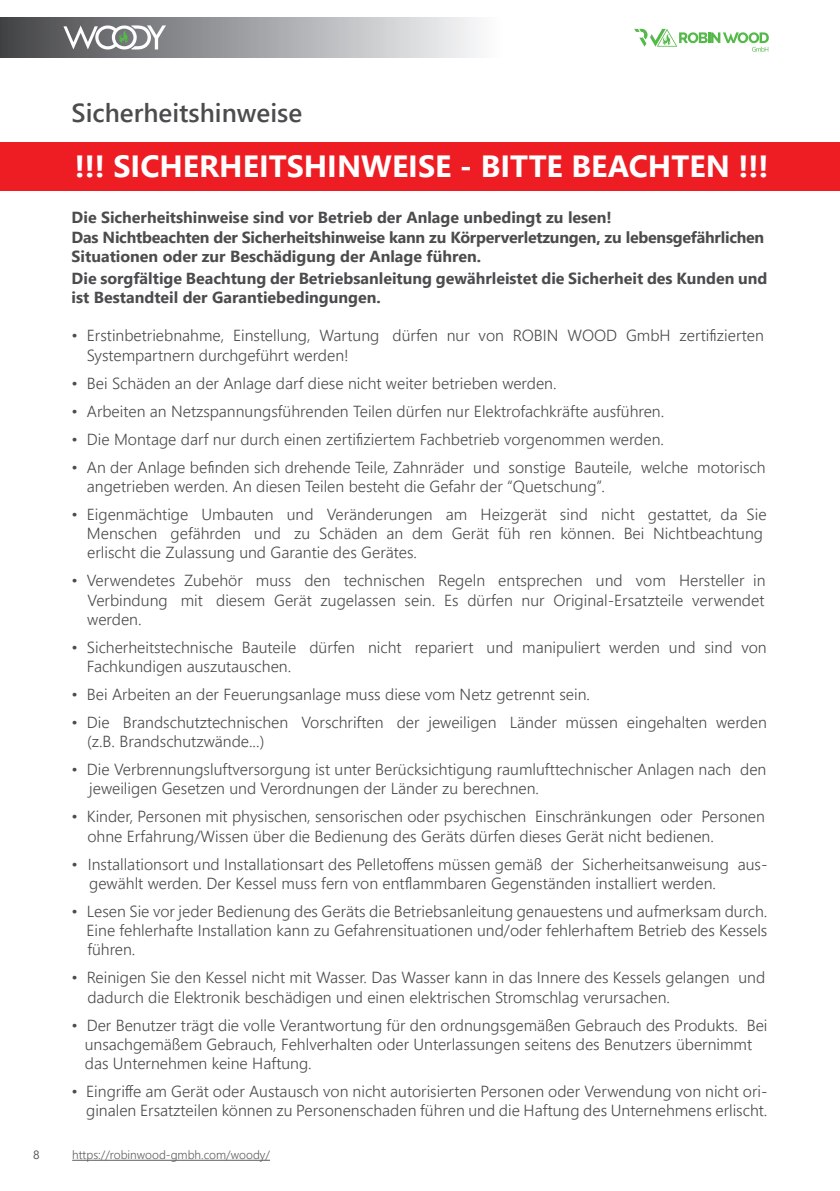
<style>
.page{position:relative;width:840px;height:1191px;background:#fff}
.page>*{position:absolute;margin:0;border:0;box-sizing:border-box;transform-origin:0 0}
.t1{font:700 30.6px "Segoe UI";color:#fff}
.t2{font:600 26px "Segoe UI";color:#4b4c4d}
.t3{font:300 16px/19.2px "Segoe UI";color:#4b4c4d}
.t4{font:700 16px/19.2px "Segoe UI";color:#4b4c4d}
.t5{font:300 12px "Segoe UI";color:#5e5e61}
.t6{font:12px "Segoe UI";color:#585b5c}
</style>
<div class="page">
<svg style="left:634px;top:29px;width:134px;height:23px"></svg>
<hr style="left:72px;top:1159px;width:198px;height:1px;background:#5e5e61">
<div style="left:0;top:17px;width:504px;height:41px;background:linear-gradient(to right,#46474a,#fdfeff)"></div>
<svg style="left:63px;top:25px;width:103px;height:24px"></svg>
<div style="left:0;top:142px;width:839px;height:48px;background:#ee1d23"></div>
<p class="t2" style="left:72px;top:88px;width:232px">Sicherheitshinweise</p>
<p class="t1" style="left:75px;top:137px;width:694px">!!! SICHERHEITSHINWEISE - BITTE BEACHTEN !!!</p>
<p class="t4" style="left:72px;top:207px;width:693px">Die Sicherheitshinweise sind vor Betrieb der Anlage unbedingt zu lesen!<br>Das Nichtbeachten der Sicherheitshinweise kann zu Körperverletzungen, zu lebensgefährlichen<br>Situationen oder zur Beschädigung der Anlage führen.</p>
<p class="t4" style="left:72px;top:267px;width:697px">Die sorgfältige Beachtung der Betriebsanleitung gewährleistet die Sicherheit des Kunden und ist Bestandteil der Garantiebedingungen.</p>
<p class="t3" style="left:87px;top:325px;width:678px;text-indent:-15px">• Erstinbetriebnahme, Einstellung, Wartung dürfen nur von ROBIN WOOD GmbH zertifizierten<br>Systempartnern durchgeführt werden!</p>
<p class="t3" style="left:72px;top:372px;width:486px">• Bei Schäden an der Anlage darf diese nicht weiter betrieben werden.</p>
<p class="t3" style="left:72px;top:400px;width:593px">• Arbeiten an Netzspannungsführenden Teilen dürfen nur Elektrofachkräfte ausführen.</p>
<p class="t3" style="left:72px;top:428px;width:593px">• Die Montage darf nur durch einen zertifiziertem Fachbetrieb vorgenommen werden.</p>
<p class="t3" style="left:87px;top:456px;width:679px;text-indent:-15px">• An der Anlage befinden sich drehende Teile, Zahnräder und sonstige Bauteile, welche motorisch angetrieben werden. An diesen Teilen besteht die Gefahr der “Quetschung”.</p>
<p class="t3" style="left:87px;top:503px;width:680px;text-indent:-15px">• Eigenmächtige Umbauten und Veränderungen am Heizgerät sind nicht gestattet, da Sie<br>Menschen gefährden und zu Schäden an dem Gerät füh ren können. Bei Nichtbeachtung erlischt die Zulassung und Garantie des Gerätes.</p>
<p class="t3" style="left:87px;top:569px;width:679px;text-align:justify;text-indent:-16px">• Verwendetes Zubehör muss den technischen Regeln entsprechen und vom Hersteller in Verbindung mit diesem Gerät zugelassen sein. Es dürfen nur Original-Ersatzteile verwendet werden.</p>
<p class="t3" style="left:87px;top:636px;width:680px;text-indent:-15px">• Sicherheitstechnische Bauteile dürfen nicht repariert und manipuliert werden und sind von<br>Fachkundigen auszutauschen.</p>
<p class="t3" style="left:72px;top:683px;width:519px">• Bei Arbeiten an der Feuerungsanlage muss diese vom Netz getrennt sein.</p>
<p class="t3" style="left:72px;top:711px;width:696px">• Die Brandschutztechnischen Vorschriften der jeweiligen Länder müssen eingehalten werden</p>
<p class="t3" style="left:87px;top:730px;width:179px">(z.B. Brandschutzwände...)</p>
<p class="t3" style="left:89px;top:758px;width:678px;text-indent:-18px">• Die Verbrennungsluftversorgung ist unter Berücksichtigung raumlufttechnischer Anlagen nach den jeweiligen Gesetzen und Verordnungen der Länder zu berechnen.</p>
<p class="t3" style="left:87px;top:805px;width:678px;text-indent:-16px">• Kinder, Personen mit physischen, sensorischen oder psychischen Einschränkungen oder Personen ohne Erfahrung/Wissen über die Bedienung des Geräts dürfen dieses Gerät nicht bedienen.</p>
<p class="t3" style="left:72px;top:853px;width:697px">• Installationsort und Installationsart des Pelletoffens müssen gemäß der Sicherheitsanweisung aus-</p>
<p class="t3" style="left:89px;top:872px;width:628px">gewählt werden. Der Kessel muss fern von entflammbaren Gegenständen installiert werden.</p>
<p class="t3" style="left:72px;top:900px;width:697px">• Lesen Sie vor jeder Bedienung des Geräts die Betriebsanleitung genauestens und aufmerksam durch.</p>
<p class="t3" style="left:86px;top:919px;width:682px">Eine fehlerhafte Installation kann zu Gefahrensituationen und/oder fehlerhaftem Betrieb des Kessels</p>
<p class="t3" style="left:87px;top:938px;width:50px">führen.</p>
<p class="t3" style="left:72px;top:966px;width:694px">• Reinigen Sie den Kessel nicht mit Wasser. Das Wasser kann in das Innere des Kessels gelangen und</p>
<p class="t3" style="left:87px;top:985px;width:583px">dadurch die Elektronik beschädigen und einen elektrischen Stromschlag verursachen.</p>
<p class="t3" style="left:72px;top:1013px;width:697px">• Der Benutzer trägt die volle Verantwortung für den ordnungsgemäßen Gebrauch des Produkts. Bei</p>
<p class="t3" style="left:85px;top:1033px;width:668px">unsachgemäßem Gebrauch, Fehlverhalten oder Unterlassungen seitens des Benutzers übernimmt</p>
<p class="t3" style="left:85px;top:1052px;width:228px">das Unternehmen keine Haftung.</p>
<p class="t3" style="left:72px;top:1080px;width:697px">• Eingriffe am Gerät oder Austausch von nicht autorisierten Personen oder Verwendung von nicht ori-</p>
<p class="t3" style="left:86px;top:1099px;width:682px">ginalen Ersatzteilen können zu Personenschaden führen und die Haftung des Unternehmens erlischt.</p>
<p class="t6" style="left:33px;top:1142px;width:8px">8</p>
<p class="t5" style="left:72px;top:1143px;width:199px">https://robinwood-gmbh.com/woody/</p>
</div>
